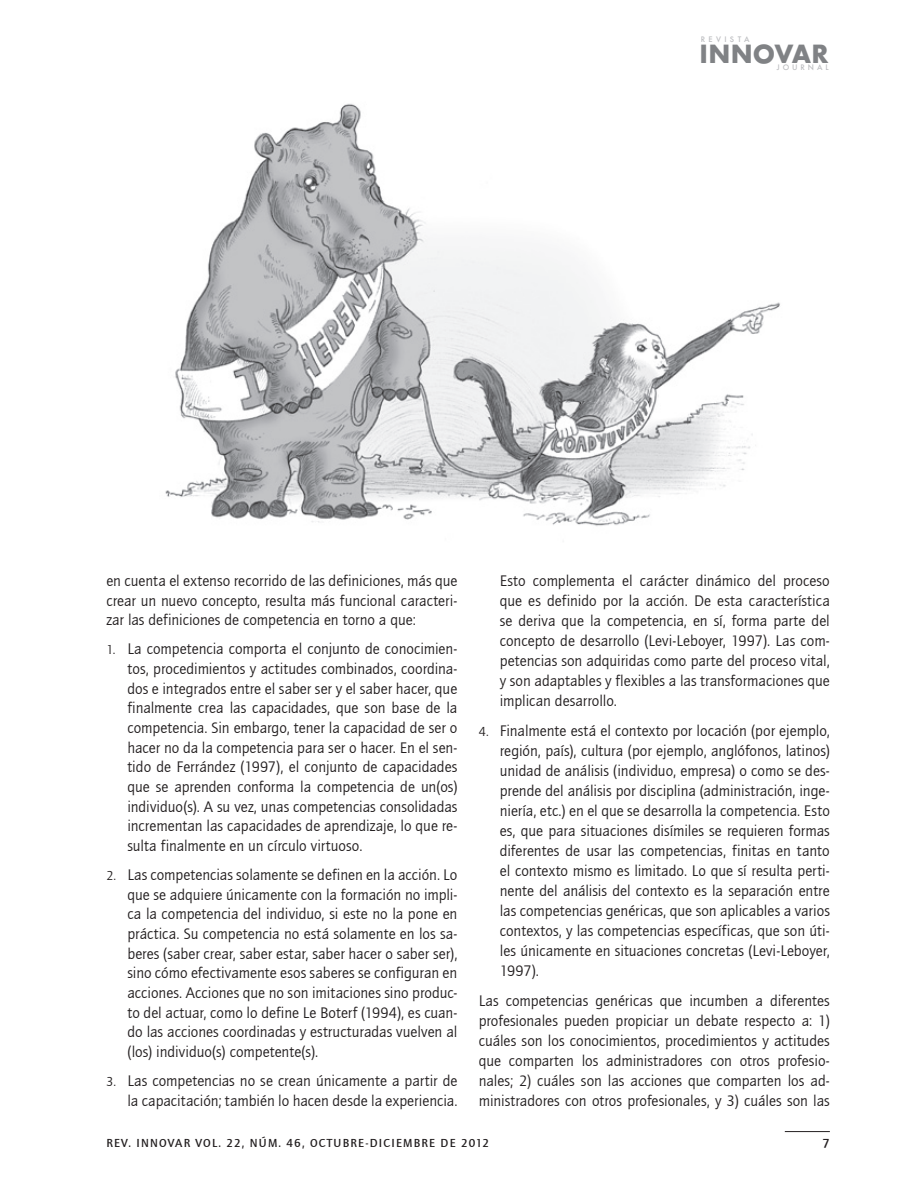
<style>
.page{position:relative;width:915px;height:1191px;background:#fff}
.page>*{position:absolute;margin:0;border:0;box-sizing:border-box;transform-origin:0 0}
.t1{font:700 27.3px "Futura TEE";letter-spacing:.005em;color:#808285}
.t2{font:15.75px/20.1px "Quay Sans ITCTT Book";letter-spacing:.01em;color:#231f20;text-align:justify}
.t3{font:13.5px "Quay Sans Md ITCTT";color:#231f20}
.t4{font:12px "Quay Sans Md ITCTT";letter-spacing:.1em;color:#231f20}
.t5{font:500 8.25px "Futura TEE";letter-spacing:.36em;color:#bcbdc0}
.t6{font:500 8.25px "Futura TEE";letter-spacing:.4em;color:#bcbdc0}
.s1{font-size:13.5px}
</style>
<div class="page">
<hr style="left:784px;top:1131px;width:45px;height:1px;background:#231f20">
<img style="left:165px;top:103px;width:615px;height:423px">
<p class="t6" style="left:700px;top:34px;width:50px">REVISTA</p>
<h1 class="t1" style="left:699px;top:37px;width:130px">INNOVAR</h1>
<p class="t5" style="left:776px;top:62px;width:53px">JOURNAL</p>
<p class="t2" style="left:106px;top:571px;width:352px;line-height:19.6px">en cuenta el extenso recorrido de las definiciones, más que crear un nuevo concepto, resulta más funcional caracteri&shy;zar las definiciones de competencia en torno a que:</p>
<p class="t2" style="left:127px;top:639px;width:331px;line-height:19.6px;text-indent:-21px"><span class="s1">1.</span> La competencia comporta el conjunto de conocimien&shy;tos, procedimientos y actitudes combinados, coordina&shy;dos e integrados entre el saber ser y el saber hacer, que finalmente crea las capacidades, que son base de la competencia. Sin embargo, tener la capacidad de ser o hacer no da la competencia para ser o hacer. En el sen&shy;tido de Ferrández (1997), el conjunto de capacidades que se aprenden conforma la competencia de un(os) individuo(s). A su vez, unas competencias consolidadas incrementan las capacidades de aprendizaje, lo que re&shy;sulta finalmente en un círculo virtuoso.</p>
<p class="t2" style="left:127px;top:865px;width:331px;line-height:19.6px;text-indent:-21px"><span class="s1">2.</span> Las competencias solamente se definen en la acción. Lo que se adquiere únicamente con la formación no impli&shy;ca la competencia del individuo, si este no la pone en práctica. Su competencia no está solamente en los sa&shy;beres (saber crear, saber estar, saber hacer o saber ser), sino cómo efectivamente esos saberes se configuran en acciones. Acciones que no son imitaciones sino produc&shy;to del actuar, como lo define Le Boterf (1994), es cuan&shy;do las acciones coordinadas y estructuradas vuelven al (los) individuo(s) competente(s).</p>
<p class="t2" style="left:106px;top:1071px;width:352px;line-height:19.6px;text-align:right"><span class="s1">3.</span> Las competencias no se crean únicamente a partir de la capacitación; también lo hacen desde la experiencia.</p>
<p class="t2" style="left:499px;top:571px;width:331px">Esto complementa el carácter dinámico del proceso que es definido por la acción. De esta característica se deriva que la competencia, en sí, forma parte del concepto de desarrollo (Levi-Leboyer, 1997). Las com&shy;petencias son adquiridas como parte del proceso vital, y son adaptables y flexibles a las transformaciones que implican desarrollo.</p>
<p class="t2" style="left:499px;top:720px;width:331px;text-indent:-21px"><span class="s1">4.</span> Finalmente está el contexto por locación (por ejemplo, región, país), cultura (por ejemplo, anglófonos, latinos) unidad de análisis (individuo, empresa) o como se des&shy;prende del análisis por disciplina (administración, inge&shy;niería, etc.) en el que se desarrolla la competencia. Esto es, que para situaciones disímiles se requieren formas diferentes de usar las competencias, finitas en tanto el contexto mismo es limitado. Lo que sí resulta perti&shy;nente del análisis del contexto es la separación entre las competencias genéricas, que son aplicables a varios contextos, y las competencias específicas, que son úti&shy;les únicamente en situaciones concretas (Levi-Leboyer, 1997).</p>
<p class="t2" style="left:478px;top:990px;width:352px">Las competencias genéricas que incumben a diferentes profesionales pueden propiciar un debate respecto a: 1) cuáles son los conocimientos, procedimientos y actitudes que comparten los administradores con otros profesio&shy;nales; 2) cuáles son las acciones que comparten los ad&shy;ministradores con otros profesionales, y 3) cuáles son las</p>
<p class="t4" style="left:106px;top:1136px;width:384px">REV. INNOVAR VOL. 22, NÚM. 46, OCTUBRE-DICIEMBRE DE 2012</p>
<p class="t3" style="left:822px;top:1136px;width:9px">7</p>
</div>
